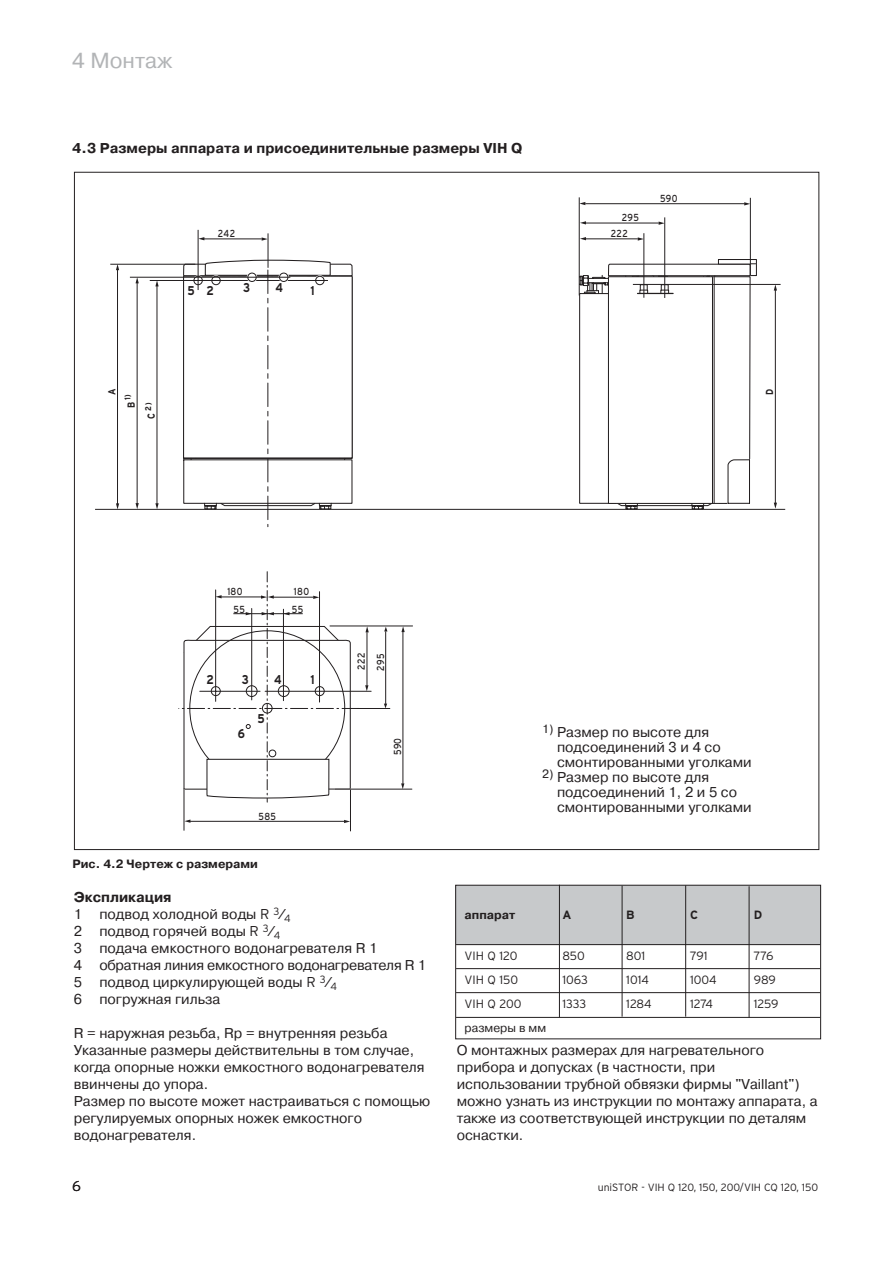
<style>
.page{position:relative;width:893px;height:1262px;background:#fff}
.page>*{position:absolute;margin:0;border:0;box-sizing:border-box;transform-origin:0 0}
.t1{font:21.75px "Pragmatica C";color:#b2b4b6}
.t2{font:14.25px/17px "Pragmatica C";color:#231f20}
.t3{font:700 14.25px "Pragmatica C";color:#231f20}
.t4{font:300 14.25px "Interstate";color:#231f20}
.t5{font:700 12.75px "Interstate";color:#231f20;scale:.85 1}
.t6{font:300 12px "Interstate";color:#231f20}
.t7{font:700 12px "Pragmatica C";color:#231f20}
.t8{font:12px "Pragmatica C";color:#231f20}
.t9{font:700 12px "Interstate CE";color:#231f20}
.t10{font:300 10.5px "Interstate";color:#231f20}
.t11{font:10.2px/17.7px "Interstate";letter-spacing:.04em;color:#231f20;scale:.85 1}
.t12{font:700 10.2px "Interstate";color:#231f20;scale:.85 1}
.t13{font:700 8.25px "Interstate";color:#231f20;scale:.85 1}
.s1{font-weight:700}
.s2{font-family:"Interstate CE";font-weight:300}
.s3{font-family:"Interstate";font-weight:300}
</style>
<div class="page">
<hr style="left:117px;top:268px;width:1px;height:236px;background:#231f20">
<hr style="left:95px;top:509px;width:690px;height:1px;background:#231f20">
<hr style="left:110px;top:264px;width:85px;height:1px;background:#231f20">
<hr style="left:137px;top:282px;width:1px;height:222px;background:#231f20">
<hr style="left:157px;top:285px;width:1px;height:219px;background:#231f20">
<hr style="left:150px;top:280px;width:178px;height:1px;background:#231f20">
<hr style="left:130px;top:277px;width:160px;height:1px;background:#231f20">
<svg style="left:116px;top:503px;width:3px;height:6px"></svg>
<svg style="left:116px;top:264px;width:3px;height:6px"></svg>
<svg style="left:135px;top:503px;width:4px;height:6px"></svg>
<svg style="left:135px;top:277px;width:4px;height:6px"></svg>
<svg style="left:155px;top:503px;width:4px;height:6px"></svg>
<svg style="left:155px;top:281px;width:4px;height:5px"></svg>
<hr style="left:265px;top:691px;width:106px;height:1px;background:#231f20">
<svg style="left:179px;top:571px;width:180px;height:231px"></svg>
<hr style="left:184px;top:788px;width:1px;height:42px;background:#231f20">
<hr style="left:350px;top:788px;width:1px;height:43px;background:#231f20">
<hr style="left:283px;top:609px;width:1px;height:91px;background:#231f20">
<hr style="left:251px;top:608px;width:1px;height:92px;background:#231f20">
<hr style="left:190px;top:821px;width:154px;height:1px;background:#231f20">
<svg style="left:184px;top:819px;width:6px;height:3px"></svg>
<svg style="left:344px;top:820px;width:6px;height:3px"></svg>
<hr style="left:335px;top:789px;width:77px;height:1px;background:#231f20">
<hr style="left:330px;top:625px;width:82px;height:1px;background:#231f20">
<hr style="left:402px;top:632px;width:1px;height:152px;background:#231f20">
<svg style="left:401px;top:783px;width:3px;height:6px"></svg>
<svg style="left:401px;top:626px;width:3px;height:6px"></svg>
<hr style="left:367px;top:632px;width:1px;height:53px;background:#231f20">
<svg style="left:365px;top:685px;width:3px;height:6px"></svg>
<svg style="left:365px;top:626px;width:4px;height:6px"></svg>
<hr style="left:357px;top:708px;width:33px;height:1px;background:#231f20">
<hr style="left:385px;top:631px;width:1px;height:73px;background:#231f20">
<svg style="left:384px;top:703px;width:3px;height:5px"></svg>
<svg style="left:384px;top:626px;width:3px;height:5px"></svg>
<svg style="left:182px;top:171px;width:575px;height:356px"></svg>
<hr style="left:775px;top:289px;width:1px;height:214px;background:#231f20">
<hr style="left:633px;top:284px;width:147px;height:1px;background:#231f20">
<svg style="left:773px;top:502px;width:4px;height:7px"></svg>
<svg style="left:773px;top:284px;width:4px;height:6px"></svg>
<div style="left:455px;top:884px;width:366px;height:60px;background:#c7c9cb"></div>
<hr style="left:456px;top:944px;width:364px;height:1px;background:#231f20">
<hr style="left:456px;top:968px;width:364px;height:1px;background:#231f20">
<hr style="left:456px;top:992px;width:364px;height:1px;background:#231f20">
<hr style="left:456px;top:1017px;width:364px;height:1px;background:#231f20">
<div style="left:455px;top:884px;width:366px;height:155px;border:1px solid #231f20"></div>
<hr style="left:559px;top:884px;width:1px;height:133px;background:#231f20">
<hr style="left:621px;top:885px;width:1px;height:131px;background:#231f20">
<hr style="left:685px;top:885px;width:1px;height:131px;background:#231f20">
<hr style="left:748px;top:886px;width:1px;height:131px;background:#231f20">
<h1 class="t1" style="left:72px;top:53px;width:102px">4 Монтаж</h1>
<p class="t3" style="left:72px;top:143px;width:451px">4.3 Размеры аппарата и присоединительные размеры VIH Q</p>
<p class="t11" style="left:218px;top:225px;width:22px">242</p>
<p class="t5" style="left:187px;top:285px;width:33px">5 2</p>
<p class="t5" style="left:243px;top:283px;width:10px">3</p>
<p class="t5" style="left:275px;top:283px;width:10px">4</p>
<p class="t5" style="left:310px;top:285px;width:6px">1</p>
<p class="t12" style="left:108px;top:394px;width:9px;rotate:-90deg">A</p>
<p class="t13" style="left:124px;top:400px;width:8px;rotate:-90deg">1)</p>
<p class="t12" style="left:127px;top:408px;width:9px;rotate:-90deg">B</p>
<p class="t13" style="left:145px;top:410px;width:11px;rotate:-90deg">2)</p>
<p class="t12" style="left:147px;top:418px;width:8px;rotate:-90deg">C</p>
<p class="t11" style="left:610px;top:210px;width:35px;line-height:15.8px;text-indent:11px">295<br>222</p>
<p class="t11" style="left:660px;top:190px;width:22px">590</p>
<p class="t12" style="left:765px;top:394px;width:9px;rotate:-90deg">D</p>
<p class="t11" style="left:227px;top:583px;width:22px;text-align:right">180<br>55</p>
<p class="t11" style="left:294px;top:583px;width:19px">180</p>
<p class="t11" style="left:292px;top:601px;width:15px">55</p>
<p class="t5" style="left:206px;top:675px;width:10px">2</p>
<p class="t5" style="left:242px;top:675px;width:10px">3</p>
<p class="t5" style="left:274px;top:675px;width:10px">4</p>
<p class="t5" style="left:310px;top:675px;width:6px">1</p>
<p class="t5" style="left:238px;top:728px;width:10px">6</p>
<p class="t5" style="left:257px;top:713px;width:10px">5</p>
<p class="t11" style="left:258px;top:808px;width:22px">585</p>
<p class="t7" style="left:72px;top:859px;width:187px">Рис. 4.2 Чертеж с размерами</p>
<p class="t11" style="left:352px;top:670px;width:22px;line-height:19.2px;rotate:-90deg">222<br>295</p>
<p class="t11" style="left:389px;top:755px;width:22px;rotate:-90deg">590</p>
<p class="t2" style="left:557px;top:726px;width:196px;line-height:15px;text-indent:-15px"><sup>1)</sup> Размер по высоте для подсоединений 3 и 4 со смонтированными уголками</p>
<p class="t2" style="left:557px;top:771px;width:196px;line-height:15px;text-indent:-15px"><sup>2)</sup> Размер по высоте для подсоединений 1, 2 и 5 со смонтированными уголками</p>
<p class="t2" style="left:74px;top:889px;width:354px"><span class="s1">Экспликация<br></span>1 подвод холодной воды <span class="s2">R</span> <sup>3</sup><span class="s3">⁄</span><sub>4<br></sub>2 подвод горячей воды <span class="s2">R</span> <sup>3</sup><span class="s3">⁄</span><sub>4<br></sub>3 подача емкостного водонагревателя R 1<br>4 обратная линия емкостного водонагревателя R 1<br>5 подвод циркулирующей воды <span class="s2">R</span> <sup>3</sup><span class="s3">⁄</span><sub>4<br></sub>6 погружная гильза</p>
<p class="t2" style="left:74px;top:1025px;width:358px">R = наружная резьба, Rp = внутренняя резьба Указанные размеры действительны в том случае, когда опорные ножки емкостного водонагревателя ввинчены до упора.<br>Размер по высоте может настраиваться с помощью регулируемых опорных ножек емкостного водонагревателя.</p>
<p class="t4" style="left:72px;top:1180px;width:10px">6</p>
<p class="t7" style="left:464px;top:910px;width:52px">аппарат</p>
<p class="t9" style="left:562px;top:910px;width:10px">A</p>
<p class="t9" style="left:626px;top:910px;width:10px">B</p>
<p class="t9" style="left:690px;top:910px;width:10px">C</p>
<p class="t9" style="left:753px;top:910px;width:10px">D</p>
<p class="t6" style="left:464px;top:951px;width:54px">VIH Q 120</p>
<p class="t6" style="left:562px;top:951px;width:24px">850</p>
<p class="t6" style="left:626px;top:951px;width:21px">801</p>
<p class="t6" style="left:690px;top:951px;width:19px">791</p>
<p class="t6" style="left:753px;top:951px;width:21px">776</p>
<p class="t6" style="left:464px;top:975px;width:55px">VIH Q 150</p>
<p class="t6" style="left:562px;top:975px;width:27px">1063</p>
<p class="t6" style="left:626px;top:975px;width:24px">1014</p>
<p class="t6" style="left:690px;top:975px;width:28px">1004</p>
<p class="t6" style="left:753px;top:975px;width:23px">989</p>
<p class="t6" style="left:464px;top:999px;width:58px">VIH Q 200</p>
<p class="t6" style="left:562px;top:999px;width:25px">1333</p>
<p class="t6" style="left:626px;top:999px;width:27px">1284</p>
<p class="t6" style="left:690px;top:999px;width:24px">1274</p>
<p class="t6" style="left:753px;top:999px;width:26px">1259</p>
<p class="t8" style="left:464px;top:1023px;width:83px">размеры в мм</p>
<p class="t2" style="left:456px;top:1042px;width:362px">О монтажных размерах для нагревательного прибора и допусках (в частности, при использовании трубной обвязки фирмы "Vaillant") можно узнать из инструкции по монтажу аппарата, а также из соответствующей инструкции по деталям оснастки.</p>
<p class="t10" style="left:597px;top:1183px;width:222px">uniSTOR - VIH Q 120, 150, 200/VIH CQ 120, 150</p>
</div>
